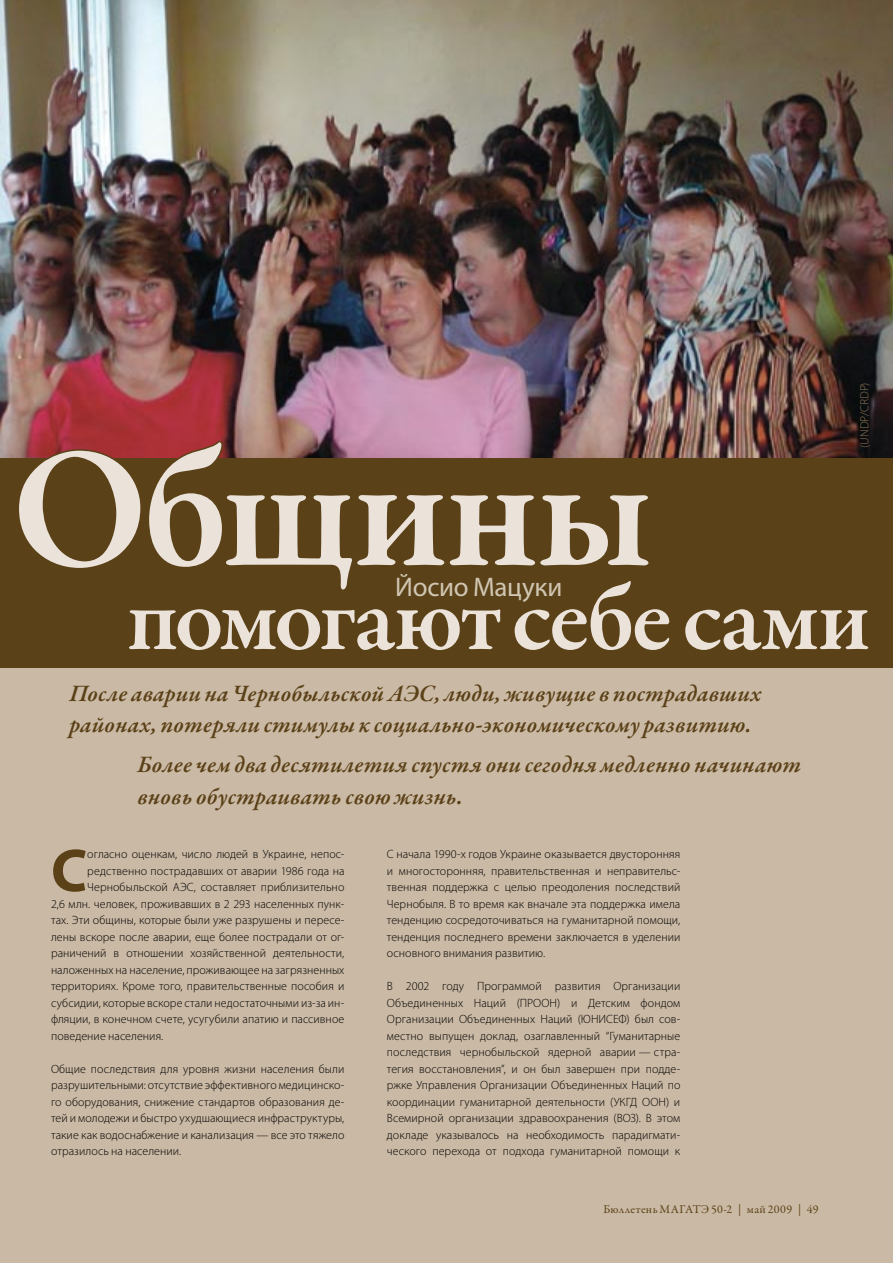
<style>
.page{position:relative;width:893px;height:1263px;background:#fff}
.page>*{position:absolute;margin:0;border:0;box-sizing:border-box;transform-origin:0 0}
.t1{font:600 175.5px "Garamond Premr Pro";letter-spacing:-.015em;color:#ebe3da}
.t2{font:600 97.5px "Garamond Premr Pro";letter-spacing:-.025em;color:#ebe3da}
.t3{font:700 60.9px "Myriad Pro";color:#5b4118}
.t4{font:27px "Myriad Pro";letter-spacing:-.01em;color:#d0c6b2}
.t5{font:italic 600 24px/31.5px "Garamond Premr Pro";letter-spacing:.01em;color:#5b4118}
.t6{font:300 12px/16.5px "Myriad Pro";letter-spacing:.005em;color:#000;text-align:justify}
.t7{font:12px "Garamond Premr Pro";letter-spacing:.025em;color:#5b4118}
.t8{font:300 12px "Myriad Pro";letter-spacing:.005em;color:#8d7354}
</style>
<div class="page">
<div style="left:0;top:614px;width:893px;height:649px;background:#cab9a4"></div>
<img style="left:0;top:0;width:893px;height:458px">
<div style="left:0;top:458px;width:893px;height:210px;background:#5b4118"></div>
<svg style="left:16px;top:442px;width:656px;height:16px;background:#9b5e65"></svg>
<p class="t8" style="left:857px;top:448px;width:67px;rotate:-90deg">(UNDP/CRDP)</p>
<h1 class="t1" style="left:11px;top:404px;width:643px">Общины</h1>
<h3 class="t4" style="left:395px;top:570px;width:169px">Йосио Мацуки</h3>
<h2 class="t2" style="left:127px;top:559px;width:745px">помогают себе сами</h2>
<h3 class="t5" style="left:69px;top:679px;width:693px">После аварии на Чернобыльской АЭС, люди, живущие в пострадавших районах, потеряли стимулы к социально-экономическому развитию.</h3>
<h3 class="t5" style="left:137px;top:750px;width:665px">Более чем два десятилетия спустя они сегодня медленно начинают вновь обустраивать свою жизнь.</h3>
<h3 class="t3" style="left:51px;top:831px;width:38px">С</h3>
<p class="t6" style="left:87px;top:846px;width:259px">огласно оценкам, число людей в Украине, непос-</p>
<p class="t6" style="left:87px;top:862px;width:259px">редственно пострадавших от аварии 1986 года на</p>
<p class="t6" style="left:87px;top:879px;width:259px">Чернобыльской АЭС, составляет приблизительно</p>
<p class="t6" style="left:51px;top:895px;width:295px">2,6 млн. человек, проживавших в 2 293 населенных пунк-</p>
<p class="t6" style="left:51px;top:912px;width:295px">тах. Эти общины, которые были уже разрушены и пересе-</p>
<p class="t6" style="left:51px;top:928px;width:295px">лены вскоре после аварии, еще более пострадали от ог-</p>
<p class="t6" style="left:51px;top:945px;width:295px">раничений в отношении хозяйственной деятельности,</p>
<p class="t6" style="left:51px;top:961px;width:295px">наложенных на население, проживающее на загрязненных</p>
<p class="t6" style="left:51px;top:978px;width:295px">территориях. Кроме того, правительственные пособия и</p>
<p class="t6" style="left:51px;top:994px;width:295px">субсидии, которые вскоре стали недостаточными из-за ин-</p>
<p class="t6" style="left:51px;top:1011px;width:295px">фляции, в конечном счете, усугубили апатию и пассивное</p>
<p class="t6" style="left:51px;top:1027px;width:114px">поведение населения.</p>
<p class="t6" style="left:51px;top:1060px;width:295px">Общие последствия для уровня жизни населения были разрушительными: отсутствие эффективного медицинско&shy;го оборудования, снижение стандартов образования де&shy;тей и молодежи и быстро ухудшающиеся инфраструктуры, такие как водоснабжение и канализация — все это тяжело отразилось на населении.</p>
<p class="t6" style="left:387px;top:846px;width:295px">С начала 1990-х годов Украине оказывается двусторонняя и многосторонняя, правительственная и неправительс&shy;твенная поддержка с целью преодоления последствий Чернобыля. В то время как вначале эта поддержка имела тенденцию сосредоточиваться на гуманитарной помощи, тенденция последнего времени заключается в уделении основного внимания развитию.</p>
<p class="t6" style="left:387px;top:978px;width:295px">В 2002 году Программой развития Организации Объединенных Наций (ПРООН) и Детским фондом Организации Объединенных Наций (ЮНИСЕФ) был сов&shy;местно выпущен доклад, озаглавленный “Гуманитарные последствия чернобыльской ядерной аварии — стра&shy;тегия восстановления”, и он был завершен при подде&shy;ржке Управления Организации Объединенных Наций по координации гуманитарной деятельности (УКГД ООН) и Всемирной организации здравоохранения (ВОЗ). В этом докладе указывалось на необходимость парадигмати&shy;ческого перехода от подхода гуманитарной помощи к</p>
<p class="t7" style="left:603px;top:1201px;width:217px">Бюллетень МАГАТЭ 50-2 | май 2009 | 49</p>
</div>
